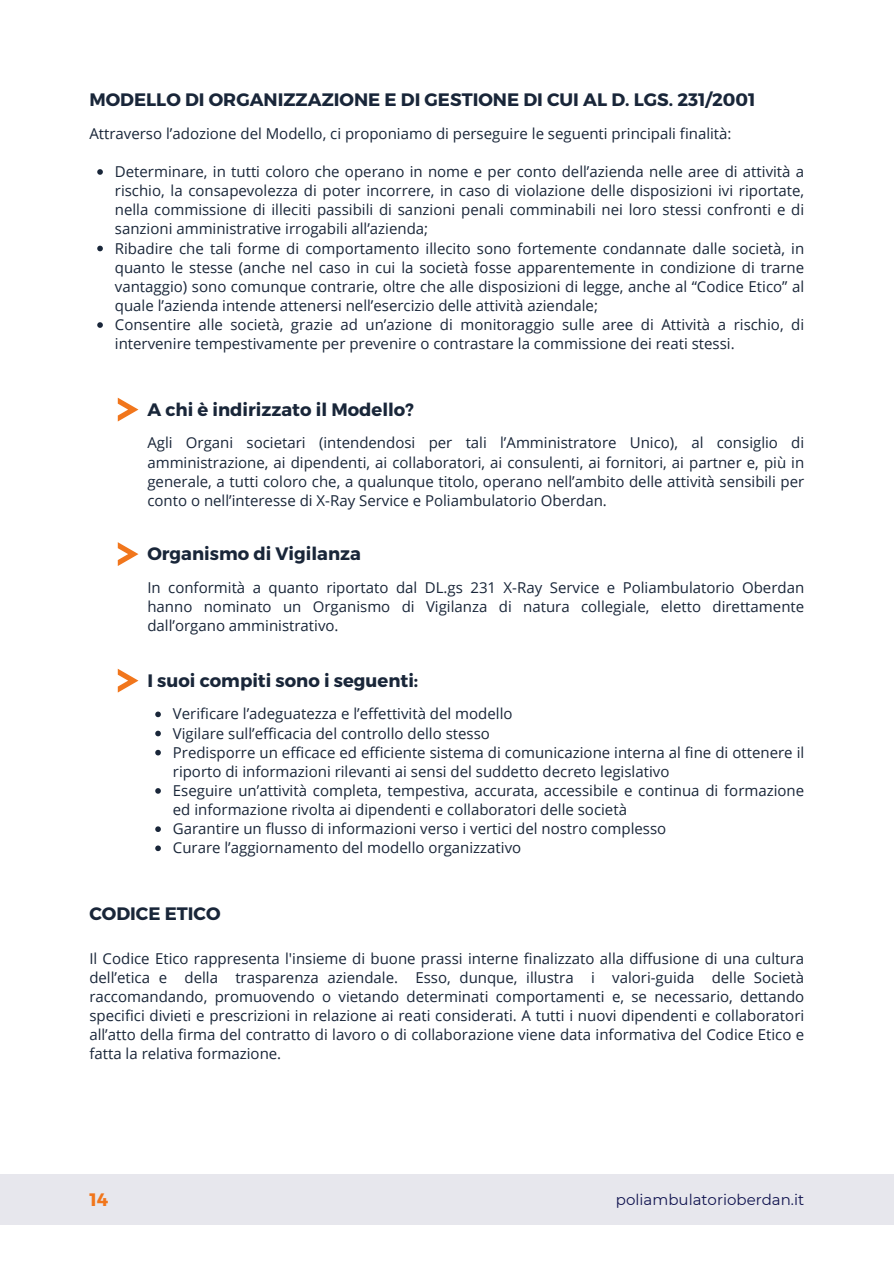
<style>
.page{position:relative;width:894px;height:1264px;background:#fff}
.page>*{position:absolute;margin:0;border:0;box-sizing:border-box;transform-origin:0 0}
.t1{font:700 18px "Montserrat";color:#192639}
.t2{font:700 18px "Montserrat";color:#f1761c}
.t3{font:15px/19.2px "Open Sans";color:#192639;text-align:justify}
.t4{font:15px "Montserrat";color:#111450}
</style>
<div class="page">
<div style="left:0;top:1174px;width:893px;height:50px;background:#e7e7ed"></div>
<svg style="left:118px;top:398px;width:20px;height:23px"></svg>
<svg style="left:97px;top:169px;width:6px;height:6px"></svg>
<svg style="left:97px;top:246px;width:6px;height:5px"></svg>
<svg style="left:97px;top:322px;width:6px;height:6px"></svg>
<svg style="left:118px;top:542px;width:20px;height:24px"></svg>
<svg style="left:118px;top:669px;width:20px;height:23px"></svg>
<svg style="left:155px;top:711px;width:6px;height:6px"></svg>
<svg style="left:155px;top:730px;width:6px;height:6px"></svg>
<svg style="left:155px;top:749px;width:6px;height:6px"></svg>
<svg style="left:155px;top:788px;width:6px;height:5px"></svg>
<svg style="left:155px;top:826px;width:6px;height:6px"></svg>
<svg style="left:155px;top:845px;width:6px;height:6px"></svg>
<h2 class="t1" style="left:89px;top:88px;width:667px">MODELLO DI ORGANIZZAZIONE E DI GESTIONE DI CUI AL D. LGS. 231/2001</h2>
<h1 class="t3" style="left:89px;top:123px;width:643px">Attraverso l’adozione del Modello, ci proponiamo di perseguire le seguenti principali finalità:</h1>
<p class="t3" style="left:115px;top:162px;width:690px">Determinare, in tutti coloro che operano in nome e per conto dell’azienda nelle aree di attività a rischio, la consapevolezza di poter incorrere, in caso di violazione delle disposizioni ivi riportate, nella commissione di illeciti passibili di sanzioni penali comminabili nei loro stessi confronti e di sanzioni amministrative irrogabili all’azienda;</p>
<p class="t3" style="left:115px;top:238px;width:690px">Ribadire che tali forme di comportamento illecito sono fortemente condannate dalle società, in quanto le stesse (anche nel caso in cui la società fosse apparentemente in condizione di trarne vantaggio) sono comunque contrarie, oltre che alle disposizioni di legge, anche al “Codice Etico” al quale l’azienda intende attenersi nell’esercizio delle attività aziendale;</p>
<p class="t3" style="left:115px;top:315px;width:690px">Consentire alle società, grazie ad un’azione di monitoraggio sulle aree di Attività a rischio, di intervenire tempestivamente per prevenire o contrastare la commissione dei reati stessi.</p>
<p class="t1" style="left:147px;top:397px;width:268px">A chi è indirizzato il Modello?</p>
<p class="t3" style="left:147px;top:433px;width:658px">Agli Organi societari (intendendosi per tali l’Amministratore Unico), al consiglio di amministrazione, ai dipendenti, ai collaboratori, ai consulenti, ai fornitori, ai partner e, più in generale, a tutti coloro che, a qualunque titolo, operano nell’ambito delle attività sensibili per conto o nell’interesse di X-Ray Service e Poliambulatorio Oberdan.</p>
<h2 class="t1" style="left:147px;top:542px;width:215px">Organismo di Vigilanza</h2>
<p class="t3" style="left:147px;top:577px;width:658px">In conformità a quanto riportato dal DL.gs 231 X-Ray Service e Poliambulatorio Oberdan hanno nominato un Organismo di Vigilanza di natura collegiale, eletto direttamente dall’organo amministrativo.</p>
<p class="t1" style="left:147px;top:668px;width:272px">I suoi compiti sono i seguenti:</p>
<h2 class="t3" style="left:173px;top:704px;width:341px">Verificare l’adeguatezza e l’effettività del modello</h2>
<p class="t3" style="left:173px;top:723px;width:318px">Vigilare sull’efficacia del controllo dello stesso</p>
<p class="t3" style="left:173px;top:742px;width:632px">Predisporre un efficace ed efficiente sistema di comunicazione interna al fine di ottenere il riporto di informazioni rilevanti ai sensi del suddetto decreto legislativo</p>
<p class="t3" style="left:173px;top:780px;width:632px">Eseguire un’attività completa, tempestiva, accurata, accessibile e continua di formazione ed informazione rivolta ai dipendenti e collaboratori delle società</p>
<p class="t3" style="left:173px;top:818px;width:494px">Garantire un flusso di informazioni verso i vertici del nostro complesso</p>
<p class="t3" style="left:173px;top:838px;width:350px">Curare l’aggiornamento del modello organizzativo</p>
<h1 class="t1" style="left:89px;top:901px;width:133px">CODICE ETICO</h1>
<p class="t3" style="left:89px;top:948px;width:716px">Il Codice Etico rappresenta l'insieme di buone prassi interne finalizzato alla diffusione di una cultura dell’etica e della trasparenza aziendale. Esso, dunque, illustra i valori-guida delle Società raccomandando, promuovendo o vietando determinati comportamenti e, se necessario, dettando specifici divieti e prescrizioni in relazione ai reati considerati. A tutti i nuovi dipendenti e collaboratori all’atto della firma del contratto di lavoro o di collaborazione viene data informativa del Codice Etico e fatta la relativa formazione.</p>
<p class="t2" style="left:89px;top:1187px;width:20px">14</p>
<p class="t4" style="left:615px;top:1190px;width:190px">poliambulatorioberdan.it</p>
</div>
